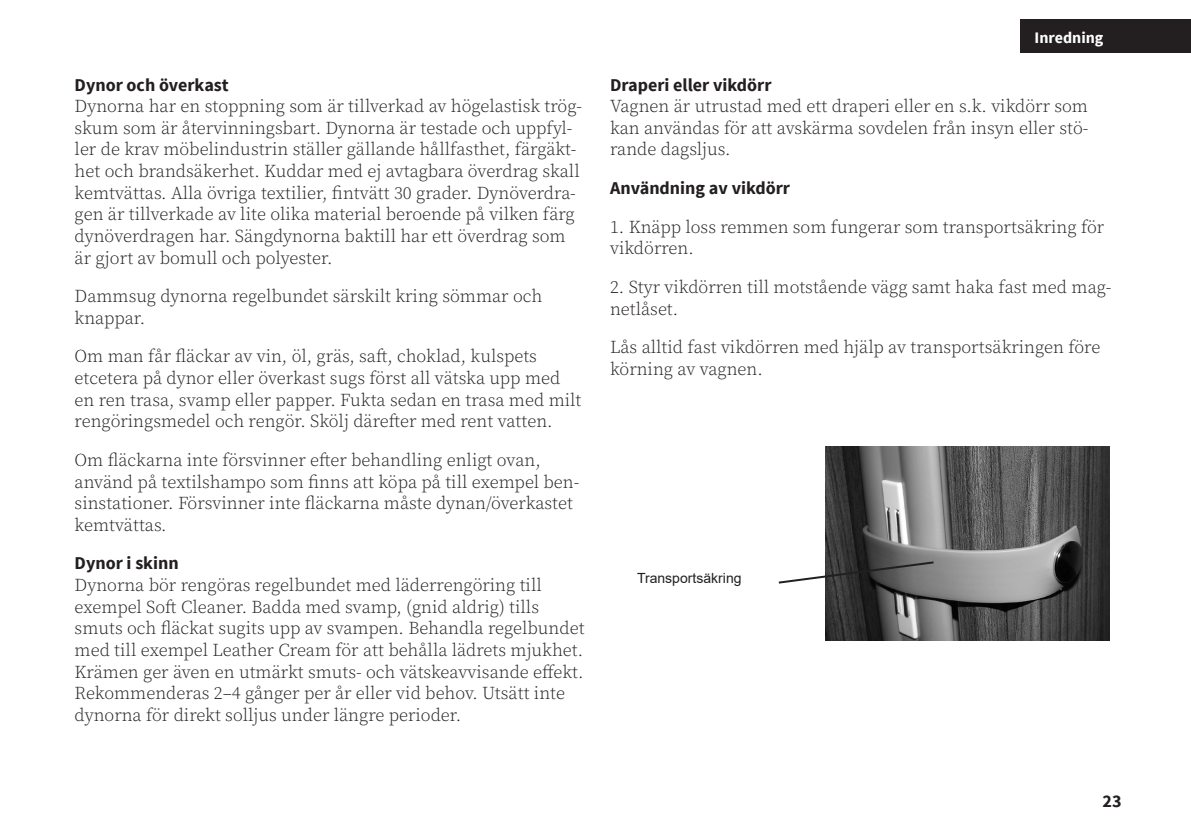
<style>
.page{position:relative;width:1191px;height:840px;background:#fff}
.page>*{position:absolute;margin:0;border:0;box-sizing:border-box;transform-origin:0 0}
.Underrubrik{font:300 18px/21.6px "Source Serif Pro";color:#231f20}
.Underrubrik-2{font:700 18px "Source Sans Pro";color:#231f20}
.Underrubrik-3{font:700 16px "Source Sans Pro";color:#fff}
.Bildtext{font:14px "Arial";color:#231f20}
.s1{font-family:"Source Sans Pro";font-weight:700}
</style>
<div class="page">
<div style="left:1020px;top:20px;width:171px;height:33px;background:#231f20"></div>
<img style="left:825px;top:446px;width:284px;height:193px">
<svg style="left:778px;top:560px;width:157px;height:24px"></svg>
<p class="Underrubrik" style="left:75px;top:74px;width:509px"><span class="s1">Dynor och överkast<br></span>Dynorna har en stoppning som är tillverkad av högelastisk trög&shy;skum som är återvinningsbart. Dynorna är testade och uppfyl&shy;ler de krav möbelindustrin ställer gällande hållfasthet, färgäkt&shy;het och brandsäkerhet. Kuddar med ej avtagbara överdrag skall kemtvättas. Alla övriga textilier, fintvätt 30 grader. Dynöverdra&shy;gen är tillverkade av lite olika material beroende på vilken färg dynöverdragen har. Sängdynorna baktill har ett överdrag som är gjort av bomull och polyester.</p>
<p class="Underrubrik" style="left:75px;top:285px;width:469px">Dammsug dynorna regelbundet särskilt kring sömmar och knappar.</p>
<p class="Underrubrik" style="left:75px;top:345px;width:508px">Om man får fläckar av vin, öl, gräs, saft, choklad, kulspets etcetera på dynor eller överkast sugs först all vätska upp med en ren trasa, svamp eller papper. Fukta sedan en trasa med milt rengöringsmedel och rengör. Skölj därefter med rent vatten.</p>
<p class="Underrubrik" style="left:75px;top:449px;width:506px">Om fläckarna inte försvinner efter behandling enligt ovan, använd på textilshampo som finns att köpa på till exempel ben&shy;sinstationer. Försvinner inte fläckarna måste dynan/överkastet kemtvättas.</p>
<p class="Underrubrik" style="left:75px;top:552px;width:511px"><span class="s1">Dynor i skinn<br></span>Dynorna bör rengöras regelbundet med läderrengöring till exempel Soft Cleaner. Badda med svamp, (gnid aldrig) tills smuts och fläckat sugits upp av svampen. Behandla regelbundet med till exempel Leather Cream för att behålla lädrets mjukhet.<br>Krämen ger även en utmärkt smuts- och vätskeavvisande effekt.<br>Rekommenderas 2–4 gånger per år eller vid behov. Utsätt inte dynorna för direkt solljus under längre perioder.</p>
<p class="Underrubrik-3" style="left:1034px;top:27px;width:70px">Inredning</p>
<p class="Underrubrik" style="left:610px;top:74px;width:480px"><span class="s1">Draperi eller vikdörr<br></span>Vagnen är utrustad med ett draperi eller en s.k. vikdörr som kan användas för att avskärma sovdelen från insyn eller stö&shy;rande dagsljus.</p>
<p class="Underrubrik-2" style="left:610px;top:176px;width:181px">Användning av vikdörr</p>
<p class="Underrubrik" style="left:610px;top:216px;width:496px">1. Knäpp loss remmen som fungerar som transportsäkring för vikdörren.</p>
<p class="Underrubrik" style="left:610px;top:276px;width:503px">2. Styr vikdörren till motstående vägg samt haka fast med mag&shy;netlåset.</p>
<p class="Underrubrik" style="left:610px;top:336px;width:492px">Lås alltid fast vikdörren med hjälp av transportsäkringen före körning av vagnen.</p>
<p class="Bildtext" style="left:637px;top:568px;width:106px">Transportsäkring</p>
<p class="Underrubrik-2" style="left:1102px;top:789px;width:21px">23</p>
</div>
